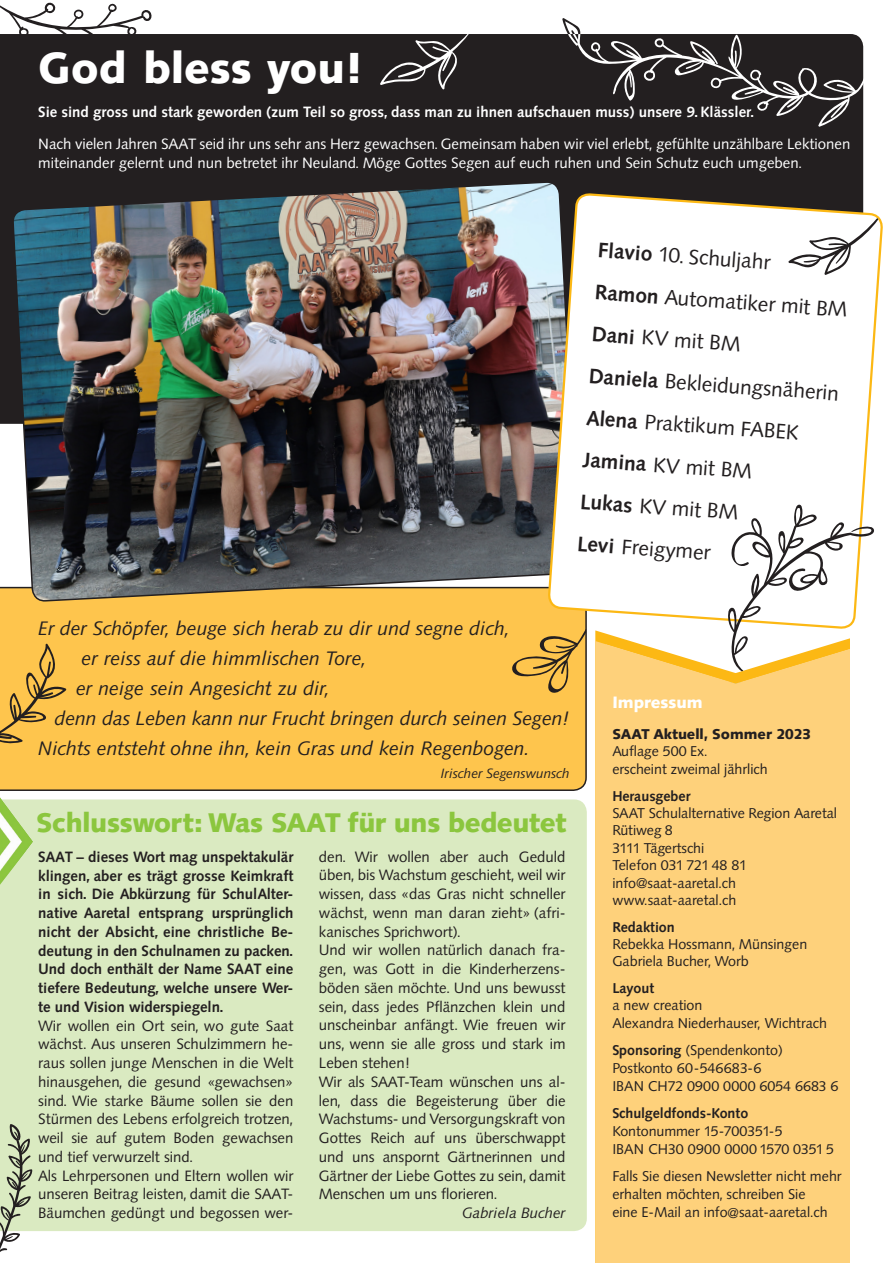
<style>
.page{position:relative;width:893px;height:1263px;background:#fff}
.page>*{position:absolute;margin:0;border:0;box-sizing:border-box;transform-origin:0 0}
.t1{font:900 43.5px "Syntax";letter-spacing:-.01em;color:#fff}
.t2{font:900 27px "Syntax";letter-spacing:-.01em;color:#8bc63e}
.t3{font:21px/42px "Syntax";color:#231f20}
.t4{font:italic 19.5px "Syntax";color:#231f20}
.t5{font:900 16.5px "Syntax";color:#fff}
.t6{font:15px/18.8px "Syntax";color:#231f20}
.t7{font:700 15px/18.8px "Syntax";color:#231f20;text-align:justify}
.t8{font:15px/18.8px "Syntax";color:#fff}
.t9{font:700 15px "Syntax";color:#fff}
.t10{font:italic 15px "Syntax";color:#231f20}
.t11{font:14.25px/17.4px "Syntax";color:#231f20}
.t12{font:700 14.25px "Syntax";color:#231f20}
.t13{font:900 14.25px "Syntax";color:#231f20}
.t14{font:italic 13.5px "Syntax";color:#231f20}
.s1{font-weight:700}
</style>
<div class="page">
<div style="left:595px;top:694px;width:255px;height:569px;background:#fed17b"></div>
<div style="left:0;top:799px;width:587px;height:432px;background:#daeac1"></div>
<div style="left:0;top:587px;width:587px;height:204px;background:#fec54d"></div>
<div style="left:0;top:34px;width:510px;height:390px;background:#231f20"></div>
<img style="left:0;top:797px;width:33px;height:88px">
<img style="left:12px;top:181px;width:498px;height:465px">
<svg style="left:380px;top:34px;width:89px;height:56px;background:#434041"></svg>
<svg style="left:0;top:643px;width:66px;height:104px;background:#dfad46"></svg>
<svg style="left:510px;top:18px;width:373px;height:676px"></svg>
<svg style="left:0;top:1124px;width:32px;height:128px;background:#b5bfa4"></svg>
<svg style="left:0;top:2px;width:152px;height:44px"></svg>
<h1 class="t1" style="left:38px;top:42px;width:326px">God bless you!</h1>
<p class="t9" style="left:38px;top:103px;width:717px">Sie sind gross und stark geworden (zum Teil so gross, dass man zu ihnen aufschauen muss) unsere 9. Klässler.</p>
<p class="t8" style="left:38px;top:135px;width:814px">Nach vielen Jahren SAAT seid ihr uns sehr ans Herz gewachsen. Gemeinsam haben wir viel erlebt, gefühlte unzählbare Lektionen miteinander gelernt und nun betretet ihr Neuland. Möge Gottes Segen auf euch ruhen und Sein Schutz euch umgeben.</p>
<h3 class="t3" style="left:599px;top:229px;width:255px;rotate:4deg"><span class="s1">Flavio</span> 10. Schuljahr<br><span class="s1">Ramon</span> Automatiker mit BM<br><span class="s1">Dani</span> KV mit BM<br><span class="s1">Daniela</span> Bekleidungsnäherin<br><span class="s1">Alena</span> Praktikum FABEK<br><span class="s1">Jamina</span> KV mit BM<br><span class="s1">Lukas</span> KV mit BM<br><span class="s1">Levi</span> Freigymer</h3>
<h3 class="t4" style="left:38px;top:616px;width:473px">Er der Schöpfer, beuge sich herab zu dir und segne dich,</h3>
<h3 class="t4" style="left:82px;top:646px;width:287px">er reiss auf die himmlischen Tore,</h3>
<h3 class="t4" style="left:76px;top:676px;width:255px">er neige sein Angesicht zu dir,</h3>
<h3 class="t4" style="left:55px;top:706px;width:516px">denn das Leben kann nur Frucht bringen durch seinen Segen!</h3>
<h3 class="t4" style="left:38px;top:736px;width:493px">Nichts entsteht ohne ihn, kein Gras und kein Regenbogen.</h3>
<p class="t14" style="left:441px;top:765px;width:130px">Irischer Segenswunsch</p>
<h2 class="t2" style="left:36px;top:807px;width:532px">Schlusswort: Was SAAT für uns bedeutet</h2>
<p class="t7" style="left:38px;top:847px;width:257px">SAAT – dieses Wort mag unspektakulär klingen, aber es trägt grosse Keimkraft in sich. Die Abkürzung für SchulAlter&shy;native Aaretal entsprang ursprünglich nicht der Absicht, eine christliche Be&shy;deutung in den Schulnamen zu packen.<br>Und doch enthält der Name SAAT eine tiefere Bedeutung, welche unsere Wer&shy;te und Vision widerspiegeln.</p>
<p class="t6" style="left:38px;top:1016px;width:257px">Wir wollen ein Ort sein, wo gute Saat wächst. Aus unseren Schulzimmern he&shy;raus sollen junge Menschen in die Welt hinausgehen, die gesund «gewachsen» sind. Wie starke Bäume sollen sie den Stürmen des Lebens erfolgreich trotzen, weil sie auf gutem Boden gewachsen und tief verwurzelt sind.<br>Als Lehrpersonen und Eltern wollen wir unseren Beitrag leisten, damit die SAAT-Bäumchen gedüngt und begossen wer-</p>
<p class="t6" style="left:319px;top:847px;width:248px">den. Wir wollen aber auch Geduld üben, bis Wachstum geschieht, weil wir wissen, dass «das Gras nicht schneller wächst, wenn man daran zieht» (afri&shy;kanisches Sprichwort).<br>Und wir wollen natürlich danach fra&shy;gen, was Gott in die Kinderherzens&shy;böden säen möchte. Und uns bewusst sein, dass jedes Pflänzchen klein und unscheinbar anfängt. Wie freuen wir uns, wenn sie alle gross und stark im Leben stehen!<br>Wir als SAAT-Team wünschen uns al&shy;len, dass die Begeisterung über die Wachstums- und Versorgungskraft von Gottes Reich auf uns überschwappt und uns anspornt Gärtnerinnen und Gärtner der Liebe Gottes zu sein, damit Menschen um uns florieren.</p>
<p class="t10" style="left:462px;top:1204px;width:105px">Gabriela Bucher</p>
<p class="t5" style="left:612px;top:692px;width:92px">Impressum</p>
<p class="t13" style="left:612px;top:726px;width:201px">SAAT Aktuell, Sommer 2023</p>
<p class="t11" style="left:612px;top:743px;width:157px">Auflage 500 Ex.<br>erscheint zweimal jährlich</p>
<p class="t12" style="left:612px;top:787px;width:80px">Herausgeber</p>
<p class="t11" style="left:612px;top:804px;width:226px">SAAT Schulalternative Region Aaretal<br>Rütiweg 8<br>3111 Tägertschi<br>Telefon 031 721 48 81 info@saat-aaretal.ch www.saat-aaretal.ch</p>
<p class="t12" style="left:612px;top:918px;width:64px">Redaktion</p>
<p class="t11" style="left:612px;top:935px;width:196px">Rebekka Hossmann, Münsingen<br>Gabriela Bucher, Worb</p>
<p class="t12" style="left:612px;top:980px;width:43px">Layout</p>
<p class="t11" style="left:612px;top:997px;width:216px">a new creation<br>Alexandra Niederhauser, Wichtrach</p>
<p class="t11" style="left:612px;top:1041px;width:228px;line-height:18.1px"><span class="s1">Sponsoring</span> (Spendenkonto)<br>Postkonto 60-546683-6<br>IBAN CH72 0900 0000 6054 6683 6</p>
<p class="t12" style="left:612px;top:1105px;width:137px">Schulgeldfonds-Konto</p>
<p class="t11" style="left:612px;top:1122px;width:223px;line-height:18.3px">Kontonummer 15-700351-5<br>IBAN CH30 0900 0000 1570 0351 5</p>
<p class="t11" style="left:612px;top:1167px;width:231px;line-height:18px">Falls Sie diesen Newsletter nicht mehr erhalten möchten, schreiben Sie<br>eine E-Mail an info@saat-aaretal.ch</p>
</div>
